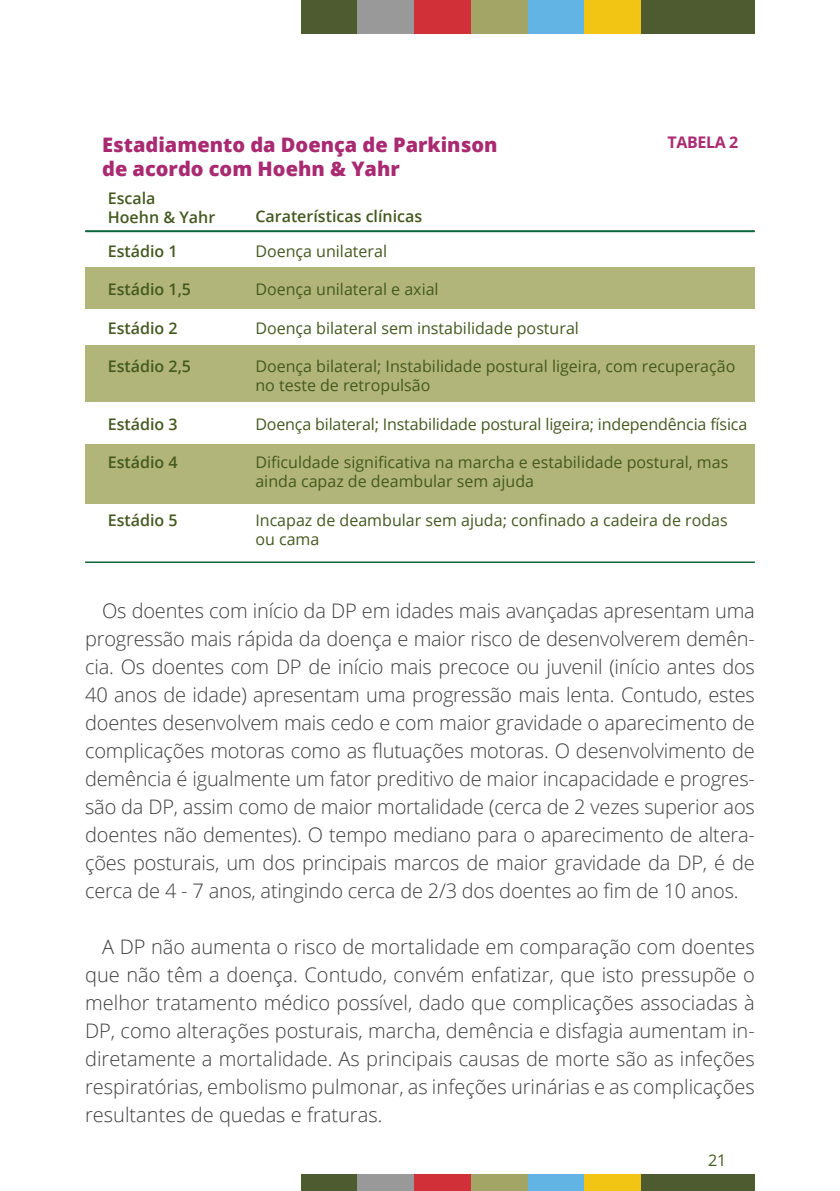
<style>
.page{position:relative;width:840px;height:1191px;background:#fff}
.page>*{position:absolute;margin:0;border:0;box-sizing:border-box;transform-origin:0 0}
.t1{font:300 20px/28px "Open Sans";letter-spacing:-.005em;color:#3e3e3f;text-align:justify}
.t2{font:800 20px/24px "Open Sans";color:#aa2a72}
.t3{font:16px/19.2px "Open Sans";color:#44591f}
.t4{font:600 16px/19.2px "Open Sans";color:#44591f}
.t5{font:700 16px "Open Sans";letter-spacing:-.025em;color:#aa2a72}
</style>
<div class="page">
<div style="left:300px;top:0;width:57px;height:33px;background:#4e5a30"></div>
<div style="left:357px;top:0;width:57px;height:33px;background:#9a999a"></div>
<div style="left:414px;top:0;width:57px;height:33px;background:#d23038"></div>
<div style="left:471px;top:0;width:56px;height:33px;background:#a3a566"></div>
<div style="left:527px;top:0;width:57px;height:33px;background:#61b4e4"></div>
<div style="left:584px;top:0;width:57px;height:33px;background:#f2c414"></div>
<div style="left:641px;top:0;width:56px;height:33px;background:#4e5a30"></div>
<div style="left:697px;top:0;width:57px;height:33px;background:#4e5a30"></div>
<div style="left:300px;top:1173px;width:57px;height:18px;background:#4e5a30"></div>
<div style="left:357px;top:1173px;width:57px;height:18px;background:#9a999a"></div>
<div style="left:414px;top:1173px;width:57px;height:18px;background:#d23038"></div>
<div style="left:471px;top:1173px;width:56px;height:18px;background:#a3a566"></div>
<div style="left:527px;top:1173px;width:57px;height:18px;background:#61b4e4"></div>
<div style="left:584px;top:1173px;width:57px;height:18px;background:#f2c414"></div>
<div style="left:641px;top:1173px;width:56px;height:18px;background:#4e5a30"></div>
<div style="left:697px;top:1173px;width:57px;height:18px;background:#4e5a30"></div>
<div style="left:85px;top:444px;width:669px;height:60px;background:#b1b579"></div>
<div style="left:85px;top:344px;width:669px;height:57px;background:#b1b579"></div>
<div style="left:85px;top:267px;width:669px;height:42px;background:#b1b579"></div>
<hr style="left:85px;top:230px;width:669px;height:2px;background:#0c6638">
<hr style="left:85px;top:561px;width:669px;height:1px;background:#0c6638">
<p class="t2" style="left:102px;top:131px;width:396px">Estadiamento da Doença de Parkinson de acordo com Hoehn &amp; Yahr</p>
<p class="t4" style="left:108px;top:188px;width:109px">Escala<br>Hoehn &amp; Yahr</p>
<p class="t4" style="left:255px;top:207px;width:168px">Caraterísticas clínicas</p>
<p class="t5" style="left:667px;top:131px;width:72px">TABELA 2</p>
<p class="t4" style="left:108px;top:241px;width:71px">Estádio 1</p>
<p class="t4" style="left:108px;top:279px;width:85px">Estádio 1,5</p>
<p class="t4" style="left:108px;top:318px;width:71px">Estádio 2</p>
<p class="t4" style="left:108px;top:356px;width:85px">Estádio 2,5</p>
<p class="t4" style="left:108px;top:414px;width:71px">Estádio 3</p>
<p class="t4" style="left:108px;top:452px;width:71px">Estádio 4</p>
<p class="t4" style="left:108px;top:510px;width:71px">Estádio 5</p>
<p class="t3" style="left:255px;top:241px;width:133px">Doença unilateral</p>
<p class="t3" style="left:255px;top:279px;width:185px">Doença unilateral e axial</p>
<p class="t3" style="left:255px;top:318px;width:325px">Doença bilateral sem instabilidade postural</p>
<p class="t3" style="left:255px;top:356px;width:481px">Doença bilateral; Instabilidade postural ligeira, com recuperação no teste de retropulsão</p>
<p class="t3" style="left:255px;top:414px;width:493px">Doença bilateral; Instabilidade postural ligeira; independência física</p>
<p class="t3" style="left:255px;top:452px;width:474px">Dificuldade significativa na marcha e estabilidade postural, mas ainda capaz de deambular sem ajuda</p>
<p class="t3" style="left:255px;top:510px;width:473px">Incapaz de deambular sem ajuda; confinado a cadeira de rodas ou cama</p>
<p class="t1" style="left:85px;top:596px;width:671px;text-indent:17px">Os doentes com início da DP em idades mais avançadas apresentam uma progressão mais rápida da doença e maior risco de desenvolverem demên&shy;cia. Os doentes com DP de início mais precoce ou juvenil (início antes dos 40 anos de idade) apresentam uma progressão mais lenta. Contudo, estes doentes desenvolvem mais cedo e com maior gravidade o aparecimento de complicações motoras como as flutuações motoras. O desenvolvimento de demência é igualmente um fator preditivo de maior incapacidade e progres&shy;são da DP, assim como de maior mortalidade (cerca de 2 vezes superior aos doentes não dementes). O tempo mediano para o aparecimento de altera&shy;ções posturais, um dos principais marcos de maior gravidade da DP, é de cerca de 4 - 7 anos, atingindo cerca de 2/3 dos doentes ao fim de 10 anos.</p>
<p class="t1" style="left:85px;top:932px;width:670px;text-indent:17px">A DP não aumenta o risco de mortalidade em comparação com doentes que não têm a doença. Contudo, convém enfatizar, que isto pressupõe o melhor tratamento médico possível, dado que complicações associadas à DP, como alterações posturais, marcha, demência e disfagia aumentam in&shy;diretamente a mortalidade. As principais causas de morte são as infeções respiratórias, embolismo pulmonar, as infeções urinárias e as complicações resultantes de quedas e fraturas.</p>
<p class="t3" style="left:707px;top:1150px;width:20px">21</p>
</div>
